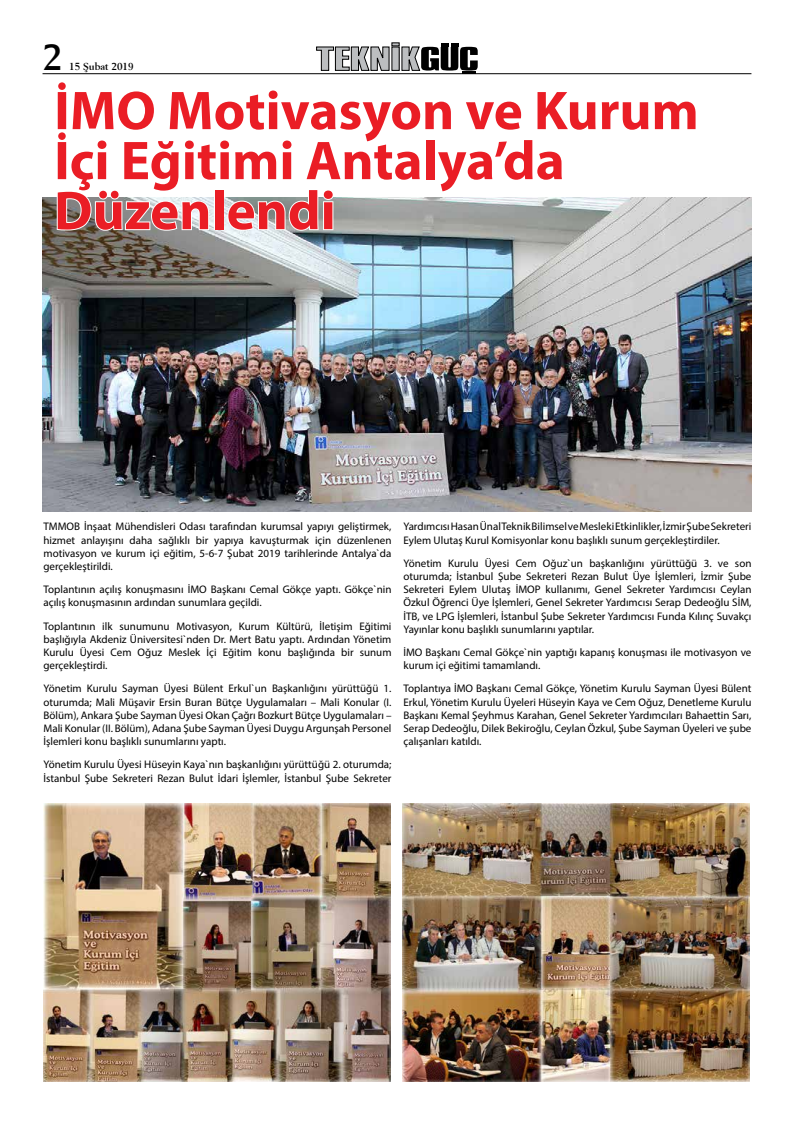
<style>
.page{position:relative;width:794px;height:1134px;background:#fff}
.page>*{position:absolute;margin:0;border:0;box-sizing:border-box;transform-origin:0 0}
.t1{font:700 55px/50px "Myriad Pro";color:#ea1d25}
.t2{font:700 36px "Revival 565 BT";color:#000}
.t3{font:11px/13.2px "Myriad Pro";color:#000;text-align:justify}
.t4{font:700 10px "Revival 565 BT";color:#000}
</style>
<div class="page">
<svg style="left:316px;top:43px;width:162px;height:30px"></svg>
<hr style="left:43px;top:73px;width:708px;height:1px;background:#000">
<img style="left:43px;top:197px;width:708px;height:315px">
<svg style="left:55px;top:197px;width:642px;height:35px;background:#b6b9b8"></svg>
<img style="left:43px;top:804px;width:347px;height:277px">
<img style="left:402px;top:804px;width:347px;height:277px">
<h2 class="t2" style="left:43px;top:35px;width:22px">2</h2>
<p class="t4" style="left:69px;top:60px;width:66px">15 Şubat 2019</p>
<h1 class="t1" style="left:54px;top:84px;width:646px">İMO Motivasyon ve Kurum<br>İçi Eğitimi Antalya’da<br>Düzenlendi</h1>
<p class="t3" style="left:43px;top:520px;width:349px">TMMOB İnşaat Mühendisleri Odası tarafından kurumsal yapıyı geliştirmek, hizmet anlayışını daha sağlıklı bir yapıya kavuşturmak için düzenlenen motivasyon ve kurum içi eğitim, 5-6-7 Şubat 2019 tarihlerinde Antalya`da gerçekleştirildi.</p>
<p class="t3" style="left:43px;top:583px;width:349px">Toplantının açılış konuşmasını İMO Başkanı Cemal Gökçe yaptı. Gökçe`nin açılış konuşmasının ardından sunumlara geçildi.</p>
<p class="t3" style="left:43px;top:619px;width:349px">Toplantının ilk sunumunu Motivasyon, Kurum Kültürü, İletişim Eğitimi başlığıyla Akdeniz Üniversitesi`nden Dr. Mert Batu yaptı. Ardından Yönetim Kurulu Üyesi Cem Oğuz Meslek İçi Eğitim konu başlığında bir sunum gerçekleştirdi.</p>
<p class="t3" style="left:43px;top:682px;width:349px">Yönetim Kurulu Sayman Üyesi Bülent Erkul`un Başkanlığını yürüttüğü 1. oturumda; Mali Müşavir Ersin Buran Bütçe Uygulamaları – Mali Konular (I.<br>Bölüm), Ankara Şube Sayman Üyesi Okan Çağrı Bozkurt Bütçe Uygulamaları – Mali Konular (II. Bölüm), Adana Şube Sayman Üyesi Duygu Argunşah Personel İşlemleri konu başlıklı sunumlarını yaptı.</p>
<p class="t3" style="left:43px;top:758px;width:349px">Yönetim Kurulu Üyesi Hüseyin Kaya`nın başkanlığını yürüttüğü 2. oturumda;<br>İstanbul Şube Sekreteri Rezan Bulut İdari İşlemler, İstanbul Şube Sekreter</p>
<p class="t3" style="left:403px;top:520px;width:349px">Yardımcısı Hasan Ünal Teknik Bilimsel ve Mesleki Etkinlikler, İzmir Şube Sekreteri<br>Eylem Ulutaş Kurul Komisyonlar konu başlıklı sunum gerçekleştirdiler.</p>
<p class="t3" style="left:403px;top:556px;width:349px">Yönetim Kurulu Üyesi Cem Oğuz`un başkanlığını yürüttüğü 3. ve son oturumda; İstanbul Şube Sekreteri Rezan Bulut Üye İşlemleri, İzmir Şube Sekreteri Eylem Ulutaş İMOP kullanımı, Genel Sekreter Yardımcısı Ceylan Özkul Öğrenci Üye İşlemleri, Genel Sekreter Yardımcısı Serap Dedeoğlu SİM, İTB, ve LPG İşlemleri, İstanbul Şube Sekreter Yardımcısı Funda Kılınç Suvakçı Yayınlar konu başlıklı sunumlarını yaptılar.</p>
<p class="t3" style="left:403px;top:645px;width:349px">İMO Başkanı Cemal Gökçe`nin yaptığı kapanış konuşması ile motivasyon ve kurum içi eğitimi tamamlandı.</p>
<p class="t3" style="left:403px;top:682px;width:349px">Toplantıya İMO Başkanı Cemal Gökçe, Yönetim Kurulu Sayman Üyesi Bülent Erkul, Yönetim Kurulu Üyeleri Hüseyin Kaya ve Cem Oğuz, Denetleme Kurulu Başkanı Kemal Şeyhmus Karahan, Genel Sekreter Yardımcıları Bahaettin Sarı, Serap Dedeoğlu, Dilek Bekiroğlu, Ceylan Özkul, Şube Sayman Üyeleri ve şube çalışanları katıldı.</p>
</div>
